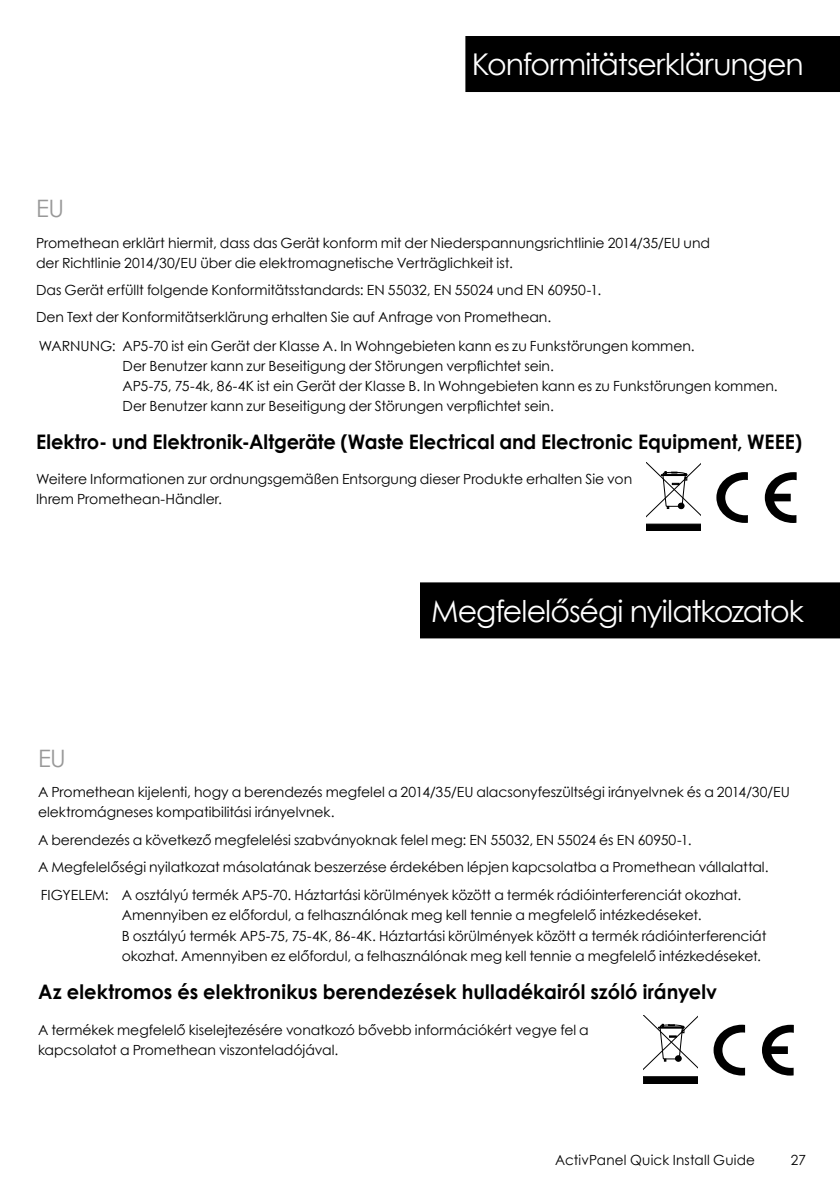
<style>
.page{position:relative;width:840px;height:1191px;background:#fff}
.page>*{position:absolute;margin:0;border:0;box-sizing:border-box;transform-origin:0 0}
.Page_Header{font:30px "Century Gothic";letter-spacing:-.035em;color:#fff}
.Subhead{font:24px "Century Gothic";color:#989898}
.Sub_Subhead{font:700 20px "Century Gothic";color:#000}
.Body_Copy{font:14px/20px "Century Gothic";letter-spacing:-.005em;color:#000}
.Body_Copy-2{font:14px "Century Gothic";letter-spacing:.015em;color:#000}
</style>
<div class="page">
<div style="left:466px;top:37px;width:372px;height:54px;background:#000"></div>
<div style="left:465px;top:36px;width:374px;height:56px;border:2px solid #000"></div>
<div style="left:421px;top:583px;width:417px;height:54px;background:#000"></div>
<div style="left:420px;top:582px;width:419px;height:56px;border:2px solid #000"></div>
<svg style="left:764px;top:472px;width:32px;height:51px"></svg>
<svg style="left:716px;top:472px;width:31px;height:51px"></svg>
<svg style="left:646px;top:524px;width:53px;height:6px"></svg>
<svg style="left:646px;top:463px;width:53px;height:55px"></svg>
<svg style="left:762px;top:1024px;width:31px;height:51px"></svg>
<svg style="left:713px;top:1024px;width:31px;height:51px"></svg>
<svg style="left:643px;top:1076px;width:54px;height:7px"></svg>
<svg style="left:643px;top:1015px;width:54px;height:55px"></svg>
<p class="Page_Header" style="left:471px;top:43px;width:333px">Konformitätserklärungen</p>
<p class="Subhead" style="left:36px;top:191px;width:30px">EU</p>
<p class="Body_Copy" style="left:36px;top:232px;width:675px">Promethean erklärt hiermit, dass das Gerät konform mit der Niederspannungsrichtlinie 2014/35/EU und der Richtlinie 2014/30/EU über die elektromagnetische Verträglichkeit ist.</p>
<p class="Body_Copy" style="left:36px;top:279px;width:566px">Das Gerät erfüllt folgende Konformitätsstandards: EN 55032, EN 55024 und EN 60950-1.</p>
<p class="Body_Copy" style="left:36px;top:307px;width:516px">Den Text der Konformitätserklärung erhalten Sie auf Anfrage von Promethean.</p>
<p class="Body_Copy" style="left:39px;top:335px;width:78px">WARNUNG:</p>
<p class="Body_Copy" style="left:122px;top:335px;width:573px">AP5-70 ist ein Gerät der Klasse A. In Wohngebieten kann es zu Funkstörungen kommen.<br>Der Benutzer kann zur Beseitigung der Störungen verpflichtet sein.</p>
<p class="Body_Copy" style="left:122px;top:376px;width:656px">AP5-75, 75-4k, 86-4K ist ein Gerät der Klasse B. In Wohngebieten kann es zu Funkstörungen kommen.<br>Der Benutzer kann zur Beseitigung der Störungen verpflichtet sein.</p>
<p class="Sub_Subhead" style="left:36px;top:426px;width:767px">Elektro- und Elektronik-Altgeräte (Waste Electrical and Electronic Equipment, WEEE)</p>
<p class="Body_Copy" style="left:36px;top:468px;width:597px">Weitere Informationen zur ordnungsgemäßen Entsorgung dieser Produkte erhalten Sie von<br>Ihrem Promethean-Händler.</p>
<p class="Page_Header" style="left:431px;top:590px;width:374px">Megfelelőségi nyilatkozatok</p>
<p class="Subhead" style="left:38px;top:741px;width:30px">EU</p>
<p class="Body_Copy" style="left:38px;top:782px;width:753px">A Promethean kijelenti, hogy a berendezés megfelel a 2014/35/EU alacsonyfeszültségi irányelvnek és a 2014/30/EU elektromágneses kompatibilitási irányelvnek.</p>
<p class="Body_Copy" style="left:38px;top:829px;width:654px">A berendezés a következő megfelelési szabványoknak felel meg: EN 55032, EN 55024 és EN 60950-1.</p>
<p class="Body_Copy" style="left:38px;top:856px;width:731px">A Megfelelőségi nyilatkozat másolatának beszerzése érdekében lépjen kapcsolatba a Promethean vállalattal.</p>
<p class="Body_Copy" style="left:41px;top:885px;width:69px">FIGYELEM:</p>
<p class="Body_Copy" style="left:122px;top:885px;width:620px">A osztályú termék AP5-70. Háztartási körülmények között a termék rádióinterferenciát okozhat.<br>Amennyiben ez előfordul, a felhasználónak meg kell tennie a megfelelő intézkedéseket.</p>
<p class="Body_Copy" style="left:122px;top:926px;width:645px">B osztályú termék AP5-75, 75-4K, 86-4K. Háztartási körülmények között a termék rádióinterferenciát okozhat. Amennyiben ez előfordul, a felhasználónak meg kell tennie a megfelelő intézkedéseket.</p>
<p class="Sub_Subhead" style="left:38px;top:976px;width:680px">Az elektromos és elektronikus berendezések hulladékairól szóló irányelv</p>
<p class="Body_Copy" style="left:38px;top:1020px;width:552px">A termékek megfelelő kiselejtezésére vonatkozó bővebb információkért vegye fel a kapcsolatot a Promethean viszonteladójával.</p>
<p class="Body_Copy-2" style="left:554px;top:1150px;width:201px">ActivPanel Quick Install Guide</p>
<p class="Body_Copy" style="left:790px;top:1150px;width:17px">27</p>
</div>
